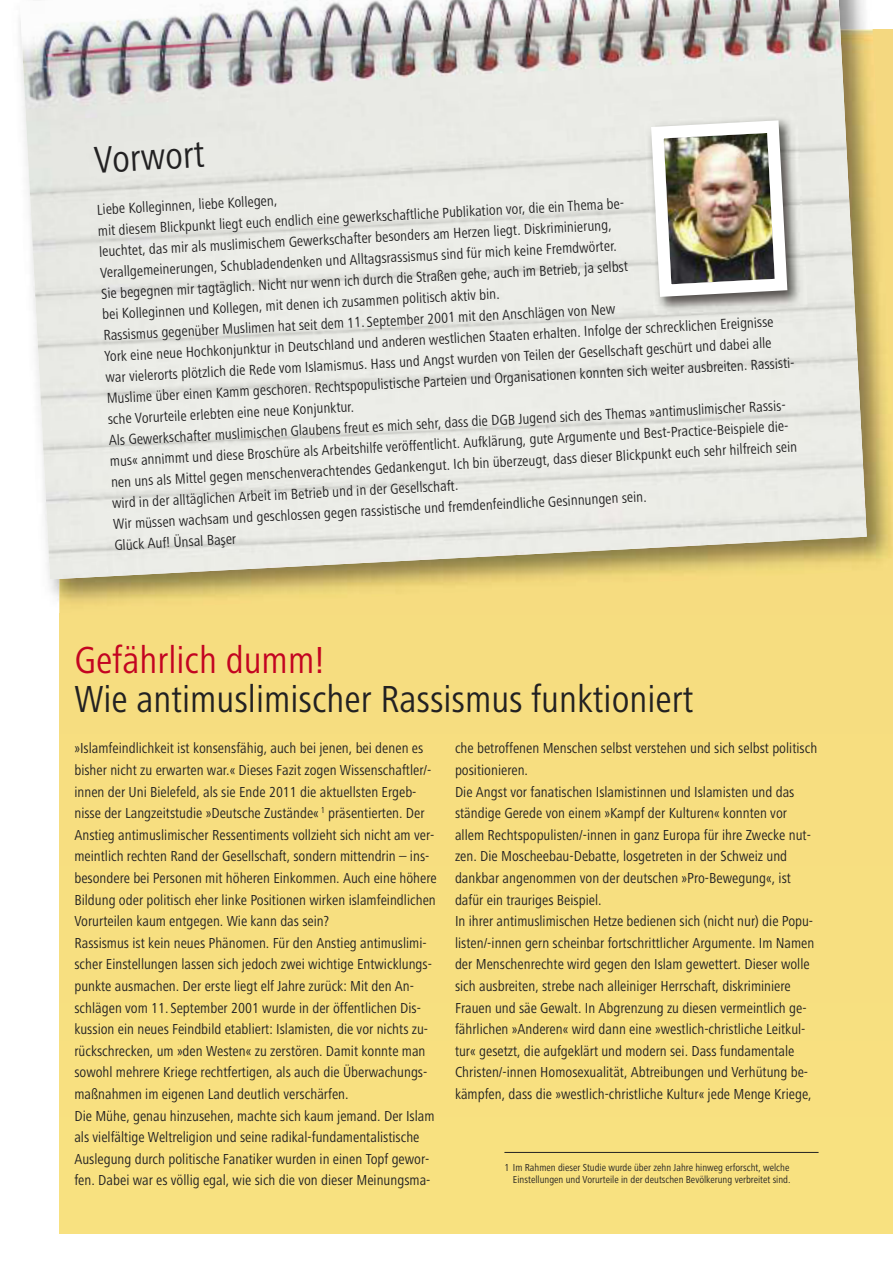
<style>
.page{position:relative;width:893px;height:1263px;background:#fff}
.page>*{position:absolute;margin:0;border:0;box-sizing:border-box;transform-origin:0 0}
.t1{font:condensed 39px "Frutiger Next LT";color:#222122}
.t2{font:condensed 39px "Frutiger Next LT";color:#c30421}
.t3{font:condensed 15px/21.6px "Frutiger Next LT";color:#222122}
.t4{font:condensed 10.5px/12px "Frutiger Next LT";color:#222122;text-align:right}
</style>
<div class="page">
<div style="left:60px;top:30px;width:833px;height:1203px;background:#f7df80"></div>
<img style="left:60px;top:30px;width:832px;height:574px">
<img style="left:20px;top:0;width:847px;height:579px">
<hr style="left:504px;top:1152px;width:315px;height:1px;background:#222122">
<img style="left:643px;top:113px;width:165px;height:204px">
<img style="left:645px;top:114px;width:149px;height:189px">
<h1 class="t1" style="left:94px;top:147px;width:112px;rotate:-3deg">Vorwort</h1>
<p class="t3" style="left:96px;top:201px;width:693px;line-height:21px;rotate:-3deg">Liebe Kolleginnen, liebe Kollegen,<br>mit diesem Blickpunkt liegt euch endlich eine gewerkschaftliche Publikation vor, die ein Thema be-<br>leuchtet, das mir als muslimischem Gewerkschafter besonders am Herzen liegt. Diskriminierung,<br>Verallgemeinerungen, Schubladendenken und Alltagsrassismus sind für mich keine Fremdwörter.<br>Sie begegnen mir tagtäglich. Nicht nur wenn ich durch die Straßen gehe, auch im Betrieb, ja selbst<br>bei Kolleginnen und Kollegen, mit denen ich zusammen politisch aktiv bin.<br>Rassismus gegenüber Muslimen hat seit dem 11. September 2001 mit den Anschlägen von New<br>York eine neue Hochkonjunktur in Deutschland und anderen westlichen Staaten erhalten. Infolge der schrecklichen Ereignisse war vielerorts plötzlich die Rede vom Islamismus. Hass und Angst wurden von Teilen der Gesellschaft geschürt und dabei alle Muslime über einen Kamm geschoren. Rechtspopulistische Parteien und Organisationen konnten sich weiter ausbreiten. Rassisti&shy;sche Vorurteile erlebten eine neue Konjunktur.<br>Als Gewerkschafter muslimischen Glaubens freut es mich sehr, dass die DGB Jugend sich des Themas »antimuslimischer Rassis&shy;mus« annimmt und diese Broschüre als Arbeitshilfe veröffentlicht. Aufklärung, gute Argumente und Best-Practice-Beispiele die&shy;nen uns als Mittel gegen menschenverachtendes Gedankengut. Ich bin überzeugt, dass dieser Blickpunkt euch sehr hilfreich sein wird in der alltäglichen Arbeit im Betrieb und in der Gesellschaft.<br>Wir müssen wachsam und geschlossen gegen rassistische und fremdenfeindliche Gesinnungen sein.<br>Glück Auf! Ünsal Bas¸er</p>
<h1 class="t2" style="left:74px;top:647px;width:252px">Gefährlich dumm!</h1>
<h1 class="t1" style="left:74px;top:686px;width:620px">Wie antimuslimischer Rassismus funktioniert</h1>
<p class="t3" style="left:74px;top:739px;width:364px">»Islamfeindlichkeit ist konsensfähig, auch bei jenen, bei denen es bisher nicht zu erwarten war.« Dieses Fazit zogen Wissenschaftler/- innen der Uni Bielefeld, als sie Ende 2011 die aktuellsten Ergeb&shy;nisse der Langzeitstudie »Deutsche Zustände« <sup>1</sup> präsentierten. Der Anstieg antimuslimischer Ressentiments vollzieht sich nicht am ver&shy;meintlich rechten Rand der Gesellschaft, sondern mittendrin – ins&shy;besondere bei Personen mit höheren Einkommen. Auch eine höhere Bildung oder politisch eher linke Positionen wirken islamfeindlichen Vorurteilen kaum entgegen. Wie kann das sein?<br>Rassismus ist kein neues Phänomen. Für den Anstieg antimuslimi&shy;scher Einstellungen lassen sich jedoch zwei wichtige Entwicklungs&shy;punkte ausmachen. Der erste liegt elf Jahre zurück: Mit den An&shy;schlägen vom 11. September 2001 wurde in der öffentlichen Dis&shy;kussion ein neues Feindbild etabliert: Islamisten, die vor nichts zu&shy;rückschrecken, um »den Westen« zu zerstören. Damit konnte man sowohl mehrere Kriege rechtfertigen, als auch die Überwachungs&shy;maßnahmen im eigenen Land deutlich verschärfen.<br>Die Mühe, genau hinzusehen, machte sich kaum jemand. Der Islam als vielfältige Weltreligion und seine radikal-fundamentalistische Auslegung durch politische Fanatiker wurden in einen Topf gewor&shy;fen. Dabei war es völlig egal, wie sich die von dieser Meinungsma-</p>
<p class="t3" style="left:455px;top:739px;width:364px">che betroffenen Menschen selbst verstehen und sich selbst politisch positionieren.<br>Die Angst vor fanatischen Islamistinnen und Islamisten und das ständige Gerede von einem »Kampf der Kulturen« konnten vor allem Rechtspopulisten/-innen in ganz Europa für ihre Zwecke nut&shy;zen. Die Moscheebau-Debatte, losgetreten in der Schweiz und dankbar angenommen von der deutschen »Pro-Bewegung«, ist dafür ein trauriges Beispiel.<br>In ihrer antimuslimischen Hetze bedienen sich (nicht nur) die Popu&shy;listen/-innen gern scheinbar fortschrittlicher Argumente. Im Namen der Menschenrechte wird gegen den Islam gewettert. Dieser wolle sich ausbreiten, strebe nach alleiniger Herrschaft, diskriminiere Frauen und säe Gewalt. In Abgrenzung zu diesen vermeintlich ge&shy;fährlichen »Anderen« wird dann eine »westlich-christliche Leitkul&shy;tur« gesetzt, die aufgeklärt und modern sei. Dass fundamentale Christen/-innen Homosexualität, Abtreibungen und Verhütung be&shy;kämpfen, dass die »westlich-christliche Kultur« jede Menge Kriege,</p>
<p class="t4" style="left:504px;top:1163px;width:288px">1 Im Rahmen dieser Studie wurde über zehn Jahre hinweg erforscht, welche<br>Einstellungen und Vorurteile in der deutschen Bevölkerung verbreitet sind.</p>
</div>
